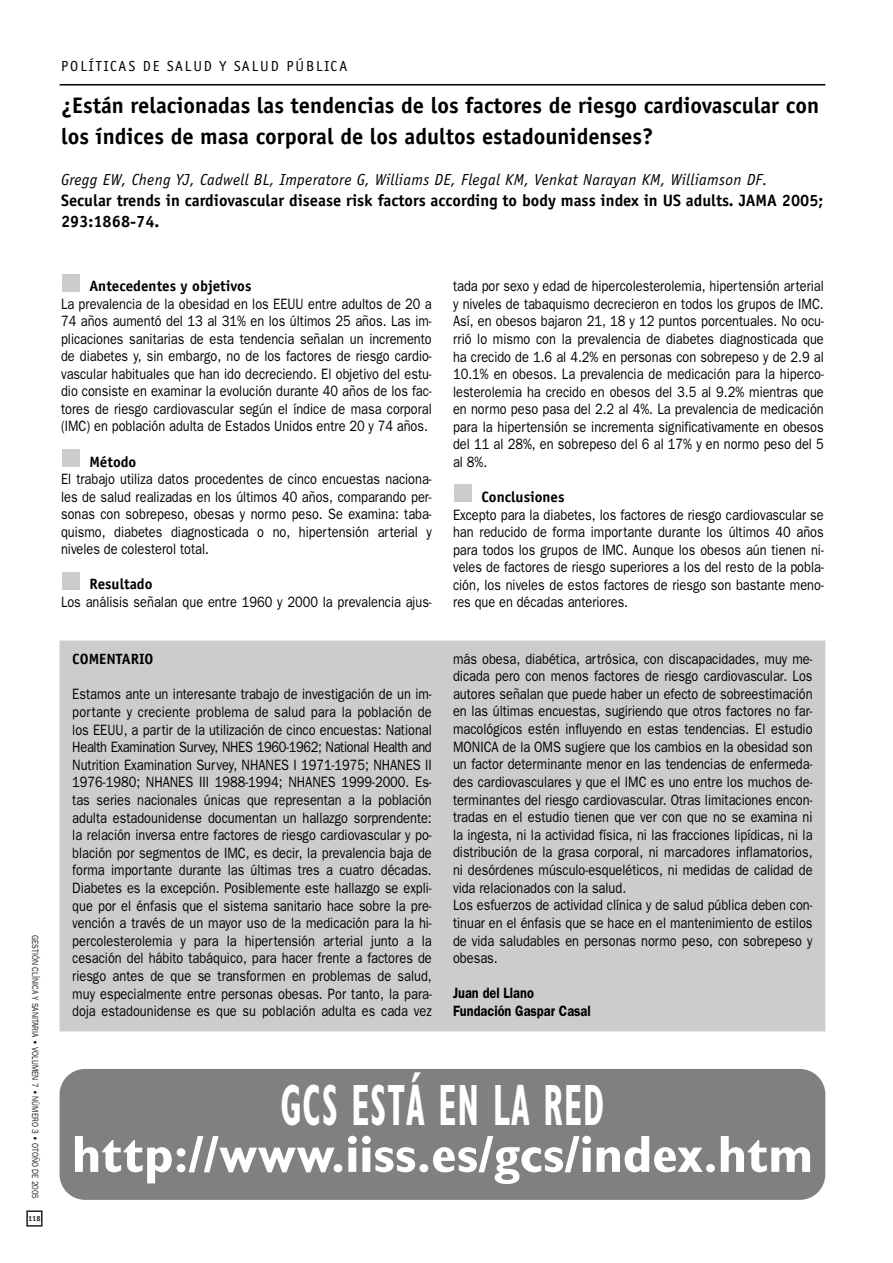
<style>
.page{position:relative;width:893px;height:1263px;background:#fff}
.page>*{position:absolute;margin:0;border:0;box-sizing:border-box;transform-origin:0 0}
.t1{font:700 condensed 58.5px "Gill Sans";letter-spacing:.03em;color:#fff;scale:.6 1}
.t2{font:700 condensed 52.5px "Gill Sans";letter-spacing:-.005em;color:#fff;scale:1.05 1}
.t3{font:700 22.5px/31.5px "Officina Sans";color:#000}
.t4{font:700 16.5px/21px "Officina Sans";color:#000}
.t5{font:italic 16.5px "Officina Sans";letter-spacing:.02em;color:#000}
.t6{font:15px/17.5px "Franklin Gothic";color:#000;text-align:justify;scale:.85 1}
.t7{font:700 15px "Officina Sans";color:#000}
.t8{font:600 15px/17.7px "Franklin Gothic";color:#000;scale:.85 1}
.t9{font:15px "Officina Sans";letter-spacing:.13em;color:#000}
.t10{font:9px "Franklin Gothic";color:#231f20;scale:.85 1}
.t11{font:700 7.5px "Officina Sans";color:#231f20}
</style>
<div class="page">
<div style="left:26px;top:1210px;width:17px;height:17px;border:2px solid #231f20"></div>
<hr style="left:60px;top:84px;width:765px;height:2px;background:#000">
<div style="left:454px;top:485px;width:17px;height:17px;background:#ccc"></div>
<div style="left:63px;top:572px;width:17px;height:17px;background:#ccc"></div>
<div style="left:63px;top:450px;width:17px;height:17px;background:#ccc"></div>
<div style="left:63px;top:274px;width:17px;height:17px;background:#ccc"></div>
<div style="left:72px;top:653px;width:740px;height:366px;background:#ccc"></div>
<div style="left:60px;top:641px;width:765px;height:390px;border:13px solid #ccc"></div>
<div style="left:60px;top:1069px;width:765px;height:131px;background:#808080;border-radius:25px"></div>
<p class="t9" style="left:61px;top:60px;width:288px">POLÍTICAS DE SALUD Y SALUD PÚBLICA</p>
<h3 class="t3" style="left:61px;top:91px;width:759px">¿Están relacionadas las tendencias de los factores de riesgo cardiovascular con los índices de masa corporal de los adultos estadounidenses?</h3>
<p class="t5" style="left:61px;top:173px;width:708px">Gregg EW, Cheng YJ, Cadwell BL, Imperatore G, Williams DE, Flegal KM, Venkat Narayan KM, Williamson DF.</p>
<p class="t4" style="left:61px;top:191px;width:763px">Secular trends in cardiovascular disease risk factors according to body mass index in US adults. JAMA 2005;<br>293:1868-74.</p>
<p class="t10" style="left:38px;top:935px;width:312px;rotate:90deg">GESTIÓN CLÍNICA Y SANITARIA • VOLUMEN 7 • NÚMERO 3 • OTOÑO DE 2005</p>
<p class="t11" style="left:28px;top:1215px;width:14px">118</p>
<p class="t7" style="left:89px;top:280px;width:163px">Antecedentes y objetivos</p>
<p class="t6" style="left:61px;top:296px;width:437px">La prevalencia de la obesidad en los EEUU entre adultos de 20 a 74 años aumentó del 13 al 31% en los últimos 25 años. Las im&shy;plicaciones sanitarias de esta tendencia señalan un incremento de diabetes y, sin embargo, no de los factores de riesgo cardio&shy;vascular habituales que han ido decreciendo. El objetivo del estu&shy;dio consiste en examinar la evolución durante 40 años de los fac&shy;tores de riesgo cardiovascular según el índice de masa corporal (IMC) en población adulta de Estados Unidos entre 20 y 74 años.</p>
<p class="t7" style="left:89px;top:456px;width:48px">Método</p>
<p class="t6" style="left:61px;top:472px;width:437px">El trabajo utiliza datos procedentes de cinco encuestas naciona&shy;les de salud realizadas en los últimos 40 años, comparando per&shy;sonas con sobrepeso, obesas y normo peso. Se examina: taba&shy;quismo, diabetes diagnosticada o no, hipertensión arterial y niveles de colesterol total.</p>
<p class="t7" style="left:89px;top:579px;width:65px">Resultado</p>
<p class="t6" style="left:61px;top:594px;width:437px">Los análisis señalan que entre 1960 y 2000 la prevalencia ajus-</p>
<p class="t7" style="left:72px;top:653px;width:83px">COMENTARIO</p>
<p class="t6" style="left:72px;top:687px;width:424px">Estamos ante un interesante trabajo de investigación de un im&shy;portante y creciente problema de salud para la población de los EEUU, a partir de la utilización de cinco encuestas: National Health Examination Survey, NHES 1960-1962; National Health and Nutrition Examination Survey, NHANES I 1971-1975; NHANES II 1976-1980; NHANES III 1988-1994; NHANES 1999-2000. Es&shy;tas series nacionales únicas que representan a la población adulta estadounidense documentan un hallazgo sorprendente: la relación inversa entre factores de riesgo cardiovascular y po&shy;blación por segmentos de IMC, es decir, la prevalencia baja de forma importante durante las últimas tres a cuatro décadas.<br>Diabetes es la excepción. Posiblemente este hallazgo se expli&shy;que por el énfasis que el sistema sanitario hace sobre la pre&shy;vención a través de un mayor uso de la medicación para la hi&shy;percolesterolemia y para la hipertensión arterial junto a la cesación del hábito tabáquico, para hacer frente a factores de riesgo antes de que se transformen en problemas de salud, muy especialmente entre personas obesas. Por tanto, la para&shy;doja estadounidense es que su población adulta es cada vez</p>
<p class="t6" style="left:453px;top:279px;width:437px">tada por sexo y edad de hipercolesterolemia, hipertensión arterial y niveles de tabaquismo decrecieron en todos los grupos de IMC.<br>Así, en obesos bajaron 21, 18 y 12 puntos porcentuales. No ocu&shy;rrió lo mismo con la prevalencia de diabetes diagnosticada que ha crecido de 1.6 al 4.2% en personas con sobrepeso y de 2.9 al 10.1% en obesos. La prevalencia de medicación para la hiperco&shy;lesterolemia ha crecido en obesos del 3.5 al 9.2% mientras que en normo peso pasa del 2.2 al 4%. La prevalencia de medicación para la hipertensión se incrementa significativamente en obesos del 11 al 28%, en sobrepeso del 6 al 17% y en normo peso del 5 al 8%.</p>
<p class="t7" style="left:481px;top:491px;width:85px">Conclusiones</p>
<p class="t6" style="left:453px;top:507px;width:437px">Excepto para la diabetes, los factores de riesgo cardiovascular se han reducido de forma importante durante los últimos 40 años para todos los grupos de IMC. Aunque los obesos aún tienen ni&shy;veles de factores de riesgo superiores a los del resto de la pobla&shy;ción, los niveles de estos factores de riesgo son bastante meno&shy;res que en décadas anteriores.</p>
<p class="t6" style="left:453px;top:651px;width:424px;text-align:left">más obesa, diabética, artrósica, con discapacidades, muy me&shy;dicada pero con menos factores de riesgo cardiovascular. Los autores señalan que puede haber un efecto de sobreestimación en las últimas encuestas, sugiriendo que otros factores no far&shy;macológicos estén influyendo en estas tendencias. El estudio MONICA de la OMS sugiere que los cambios en la obesidad son un factor determinante menor en las tendencias de enfermeda&shy;des cardiovasculares y que el IMC es uno entre los muchos de&shy;terminantes del riesgo cardiovascular. Otras limitaciones encon&shy;tradas en el estudio tienen que ver con que no se examina ni la ingesta, ni la actividad física, ni las fracciones lipídicas, ni la distribución de la grasa corporal, ni marcadores inflamatorios, ni desórdenes músculo-esqueléticos, ni medidas de calidad de vida relacionados con la salud.<br>Los esfuerzos de actividad clínica y de salud pública deben con&shy;tinuar en el énfasis que se hace en el mantenimiento de estilos de vida saludables en personas normo peso, con sobrepeso y obesas.</p>
<p class="t8" style="left:453px;top:986px;width:163px">Juan del Llano<br>Fundación Gaspar Casal</p>
<h1 class="t1" style="left:281px;top:1085px;width:541px">GCS ESTÁ EN LA RED</h1>
<h2 class="t2" style="left:72px;top:1136px;width:707px">http://www.iiss.es/gcs/index.htm</h2>
</div>
